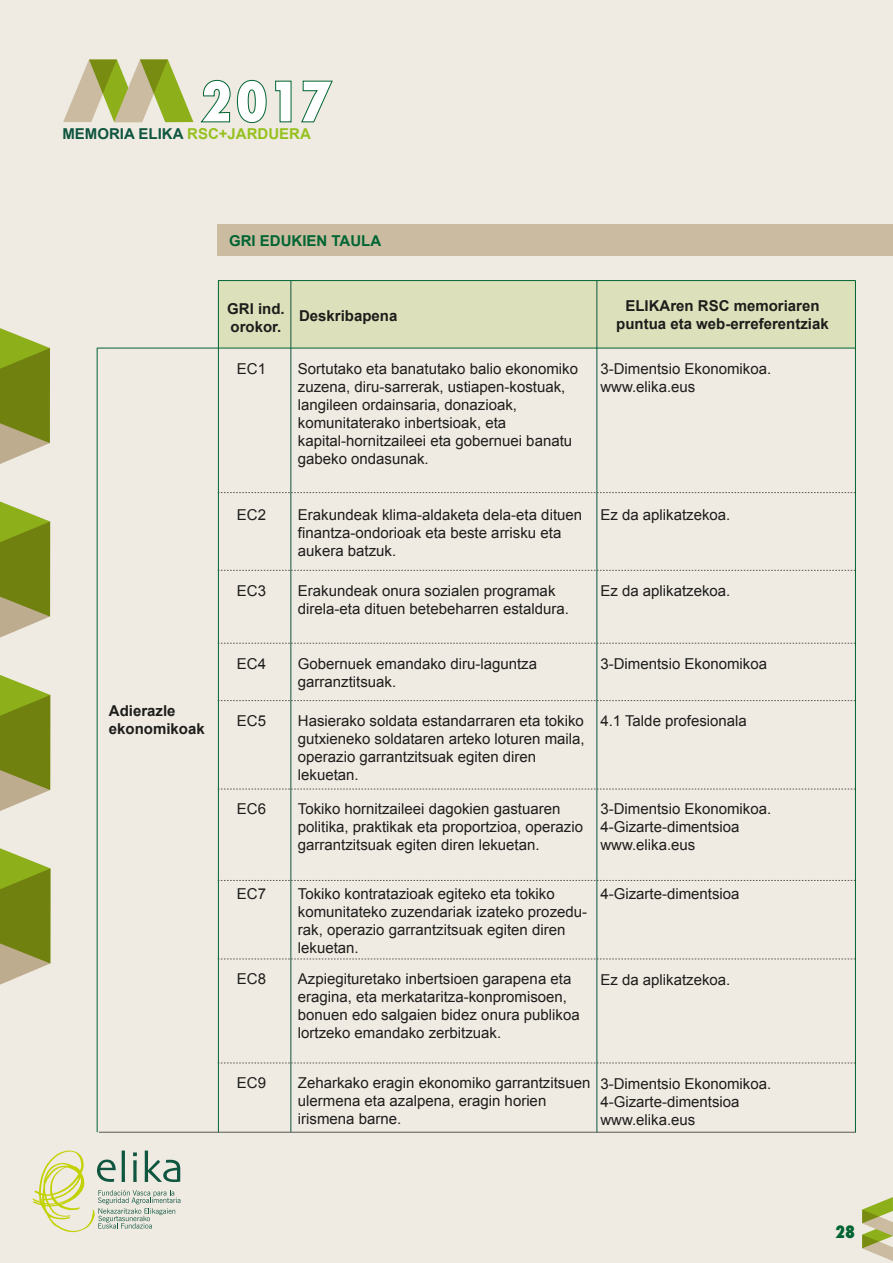
<style>
.page{position:relative;width:893px;height:1263px;background:#efeae2}
.page>*{position:absolute;margin:0;border:0;box-sizing:border-box;transform-origin:0 0}
.t1{font:800 condensed 54px "Futura";color:#fff}
.t2{font:800 condensed 16.5px "Futura";color:#006533}
.t3{font:15px/18px "Arial";color:#1d1d1b}
.t4{font:700 15px/18px "Arial";color:#1d1d1b}
.t5{font:700 15px "Arial";color:#0f5640}
.t6{font:700 15px "Arial";color:#006533}
.s1{color:#95c11f}
</style>
<div class="page">
<div style="left:218px;top:281px;width:638px;height:67px;background:#dde1bb"></div>
<div style="left:218px;top:224px;width:675px;height:32px;background:#cbbba0"></div>
<svg style="left:32px;top:1150px;width:148px;height:82px"></svg>
<svg style="left:200px;top:80px;width:31px;height:43px"></svg>
<svg style="left:237px;top:80px;width:30px;height:43px"></svg>
<svg style="left:275px;top:80px;width:17px;height:43px"></svg>
<svg style="left:301px;top:80px;width:32px;height:43px"></svg>
<svg style="left:63px;top:59px;width:130px;height:63px"></svg>
<svg style="left:862px;top:1197px;width:31px;height:64px"></svg>
<svg style="left:0;top:328px;width:51px;height:657px"></svg>
<hr style="left:291px;top:280px;width:1px;height:852px;background:#0f5640">
<hr style="left:597px;top:280px;width:1px;height:852px;background:#0f5640">
<hr style="left:99px;top:1132px;width:757px;height:1px;background:#575756">
<svg style="left:219px;top:570px;width:636px;height:1px"></svg>
<svg style="left:219px;top:643px;width:636px;height:1px"></svg>
<svg style="left:219px;top:700px;width:636px;height:1px"></svg>
<svg style="left:219px;top:789px;width:636px;height:1px"></svg>
<svg style="left:219px;top:492px;width:636px;height:1px"></svg>
<svg style="left:219px;top:880px;width:636px;height:1px"></svg>
<svg style="left:219px;top:958px;width:636px;height:1px"></svg>
<svg style="left:219px;top:1062px;width:636px;height:1px"></svg>
<hr style="left:218px;top:280px;width:637px;height:1px;background:#006533">
<hr style="left:218px;top:280px;width:1px;height:852px;background:#006533">
<hr style="left:97px;top:348px;width:758px;height:1px;background:#006533">
<hr style="left:97px;top:348px;width:1px;height:784px;background:#006533">
<hr style="left:855px;top:280px;width:1px;height:852px;background:#006533">
<h1 class="t1" style="left:200px;top:65px;width:134px">2017</h1>
<p class="t5" style="left:62px;top:124px;width:250px">MEMORIA ELIKA <span class="s1">RSC+JARDUERA</span></p>
<p class="t6" style="left:229px;top:231px;width:154px">GRI EDUKIEN TAULA</p>
<p class="t4" style="left:227px;top:300px;width:59px">GRI ind. orokor.</p>
<p class="t4" style="left:299px;top:307px;width:100px">Deskribapena</p>
<p class="t4" style="left:616px;top:297px;width:214px;text-align:center">ELIKAren RSC memoriaren puntua eta web-erreferentziak</p>
<p class="t3" style="left:237px;top:360px;width:31px">EC1</p>
<p class="t3" style="left:600px;top:360px;width:172px">3-Dimentsio Ekonomikoa. www.elika.eus</p>
<p class="t3" style="left:298px;top:360px;width:282px">Sortutako eta banatutako balio ekonomiko zuzena, diru-sarrerak, ustiapen-kostuak, langileen ordainsaria, donazioak, komunitaterako inbertsioak, eta kapital-hornitzaileei eta gobernuei banatu gabeko ondasunak.</p>
<p class="t3" style="left:237px;top:506px;width:31px">EC2</p>
<p class="t3" style="left:600px;top:506px;width:132px">Ez da aplikatzekoa.</p>
<p class="t3" style="left:298px;top:506px;width:286px">Erakundeak klima-aldaketa dela-eta dituen finantza-ondorioak eta beste arrisku eta aukera batzuk.</p>
<p class="t3" style="left:237px;top:581px;width:31px">EC3</p>
<p class="t3" style="left:600px;top:581px;width:132px">Ez da aplikatzekoa.</p>
<p class="t3" style="left:298px;top:581px;width:272px">Erakundeak onura sozialen programak direla-eta dituen betebeharren estaldura.</p>
<p class="t4" style="left:109px;top:702px;width:97px">Adierazle ekonomikoak</p>
<p class="t3" style="left:237px;top:654px;width:31px">EC4</p>
<p class="t3" style="left:600px;top:654px;width:168px">3-Dimentsio Ekonomikoa</p>
<p class="t3" style="left:298px;top:654px;width:241px">Gobernuek emandako diru-laguntza garranztitsuak.</p>
<p class="t3" style="left:237px;top:712px;width:31px">EC5</p>
<p class="t3" style="left:600px;top:712px;width:148px">4.1 Talde profesionala</p>
<p class="t3" style="left:298px;top:712px;width:288px">Hasierako soldata estandarraren eta tokiko gutxieneko soldataren arteko loturen maila, operazio garrantzitsuak egiten diren lekuetan.</p>
<p class="t3" style="left:237px;top:800px;width:31px">EC6</p>
<p class="t3" style="left:600px;top:800px;width:172px">3-Dimentsio Ekonomikoa.<br>4-Gizarte-dimentsioa www.elika.eus</p>
<p class="t3" style="left:298px;top:885px;width:291px">Tokiko kontratazioak egiteko eta tokiko komunitateko zuzendariak izateko prozedu&shy;rak, operazio garrantzitsuak egiten diren lekuetan.</p>
<p class="t3" style="left:298px;top:800px;width:287px">Tokiko hornitzaileei dagokien gastuaren politika, praktikak eta proportzioa, operazio garrantzitsuak egiten diren lekuetan.</p>
<p class="t3" style="left:237px;top:885px;width:31px">EC7</p>
<p class="t3" style="left:600px;top:885px;width:141px">4-Gizarte-dimentsioa</p>
<p class="t3" style="left:237px;top:970px;width:31px">EC8</p>
<p class="t3" style="left:298px;top:969px;width:283px">Azpiegituretako inbertsioen garapena eta eragina, eta merkataritza-konpromisoen, bonuen edo salgaien bidez onura publikoa lortzeko emandako zerbitzuak.</p>
<p class="t3" style="left:600px;top:970px;width:132px">Ez da aplikatzekoa.</p>
<p class="t3" style="left:237px;top:1074px;width:31px">EC9</p>
<p class="t3" style="left:298px;top:1073px;width:294px">Zeharkako eragin ekonomiko garrantzitsuen ulermena eta azalpena, eragin horien irismena barne.</p>
<p class="t3" style="left:600px;top:1074px;width:172px">3-Dimentsio Ekonomikoa.<br>4-Gizarte-dimentsioa www.elika.eus</p>
<p class="t2" style="left:835px;top:1221px;width:21px">28</p>
</div>
